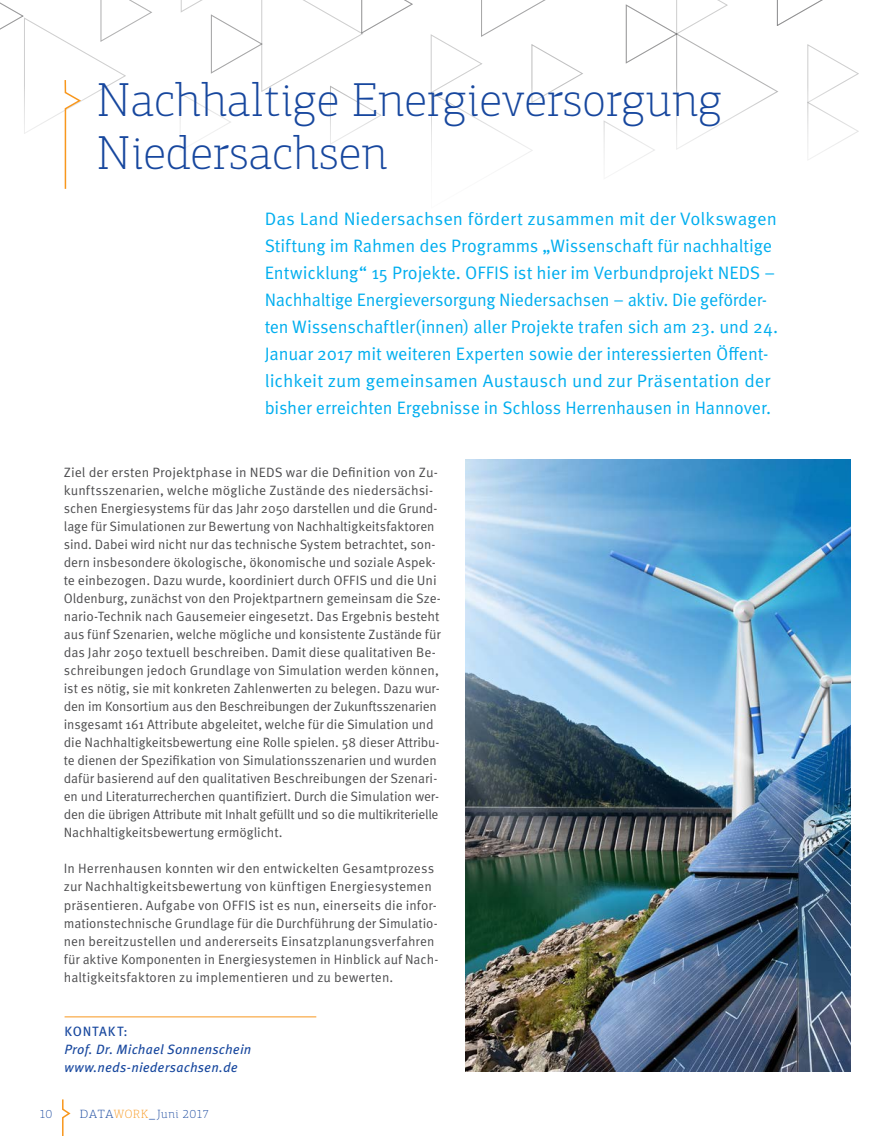
<style>
.page{position:relative;width:893px;height:1136px;background:#fff}
.page>*{position:absolute;margin:0;border:0;box-sizing:border-box;transform-origin:0 0}
.t1{font:100 48px/52.5px "PF Agora Slab Pro";letter-spacing:.01em;color:#17479e}
.t2{font:18px/27px "Meta OT";letter-spacing:-.005em;color:#00aeef}
.t3{font:13.5px/18px "Meta OT";color:#4d4d4f}
.t4{font:italic 13.5px/18px "Meta OT";letter-spacing:.01em;color:#17479e}
.t5{font:13.5px "Meta OT";letter-spacing:.065em;color:#17479e}
.t6{font:100 12px "PF Agora Slab Pro";letter-spacing:.04em;color:#17479e;scale:1.14 1}
.t7{font:100 12px "PF Agora Slab Pro";letter-spacing:.04em;color:#17479e}
.s1{color:#f8971d}
.s2{font-family:"Meta OT";font-weight:400}
</style>
<div class="page">
<svg style="left:625px;top:0;width:234px;height:85px"></svg>
<svg style="left:431px;top:0;width:152px;height:85px"></svg>
<svg style="left:180px;top:0;width:233px;height:85px"></svg>
<svg style="left:62px;top:1099px;width:9px;height:36px"></svg>
<hr style="left:65px;top:1016px;width:251px;height:1px;background:#f8971d">
<svg style="left:0;top:0;width:152px;height:189px"></svg>
<img style="left:466px;top:459px;width:384px;height:612px">
<h1 class="t1" style="left:97px;top:74px;width:626px">Nachhaltige Energieversorgung<br>Niedersachsen</h1>
<p class="t2" style="left:265px;top:205px;width:515px">Das Land Niedersachsen fördert zusammen mit der Volkswagen Stiftung im Rahmen des Programms „Wissenschaft für nachhaltige Entwicklung“ 15 Projekte. OFFIS ist hier im Verbundprojekt NEDS – Nachhaltige Energieversorgung Niedersachsen – aktiv. Die geförder&shy;ten Wissenschaftler(innen) aller Projekte trafen sich am 23. und 24.<br>Januar 2017 mit weiteren Experten sowie der interessierten Öffent&shy;lichkeit zum gemeinsamen Austausch und zur Präsentation der bisher erreichten Ergebnisse in Schloss Herrenhausen in Hannover.</p>
<p class="t3" style="left:64px;top:463px;width:379px">Ziel der ersten Projektphase in NEDS war die Definition von Zu&shy;kunftsszenarien, welche mögliche Zustände des niedersächsi&shy;schen Energiesystems für das Jahr 2050 darstellen und die Grund&shy;lage für Simulationen zur Bewertung von Nachhaltigkeitsfaktoren sind. Dabei wird nicht nur das technische System betrachtet, son&shy;dern insbesondere ökologische, ökonomische und soziale Aspek&shy;te einbezogen. Dazu wurde, koordiniert durch OFFIS und die Uni Oldenburg, zunächst von den Projektpartnern gemeinsam die Sze&shy;nario-Technik nach Gausemeier eingesetzt. Das Ergebnis besteht aus fünf Szenarien, welche mögliche und konsistente Zustände für das Jahr 2050 textuell beschreiben. Damit diese qualitativen Be&shy;schreibungen jedoch Grundlage von Simulation werden können, ist es nötig, sie mit konkreten Zahlenwerten zu belegen. Dazu wur&shy;den im Konsortium aus den Beschreibungen der Zukunftsszenarien insgesamt 161 Attribute abgeleitet, welche für die Simulation und die Nachhaltigkeitsbewertung eine Rolle spielen. 58 dieser Attribu&shy;te dienen der Spezifikation von Simulationsszenarien und wurden dafür basierend auf den qualitativen Beschreibungen der Szenari&shy;en und Literaturrecherchen quantifiziert. Durch die Simulation wer&shy;den die übrigen Attribute mit Inhalt gefüllt und so die multikriterielle Nachhaltigkeitsbewertung ermöglicht.</p>
<p class="t3" style="left:64px;top:859px;width:376px">In Herrenhausen konnten wir den entwickelten Gesamtprozess zur Nachhaltigkeitsbewertung von künftigen Energiesystemen präsentieren. Aufgabe von OFFIS ist es nun, einerseits die infor&shy;mationstechnische Grundlage für die Durchführung der Simulatio&shy;nen bereitzustellen und andererseits Einsatzplanungsverfahren für aktive Komponenten in Energiesystemen in Hinblick auf Nach&shy;haltigkeitsfaktoren zu implementieren und zu bewerten.</p>
<p class="t5" style="left:64px;top:1022px;width:65px">KONTAKT:</p>
<p class="t4" style="left:64px;top:1039px;width:189px">Prof. Dr. Michael Sonnenschein www.neds-niedersachsen.de</p>
<p class="t7" style="left:40px;top:1107px;width:14px">10</p>
<p class="t6" style="left:80px;top:1107px;width:115px">DATA<span class="s1">WORK</span><span class="s2">_</span>Juni 2017</p>
</div>
